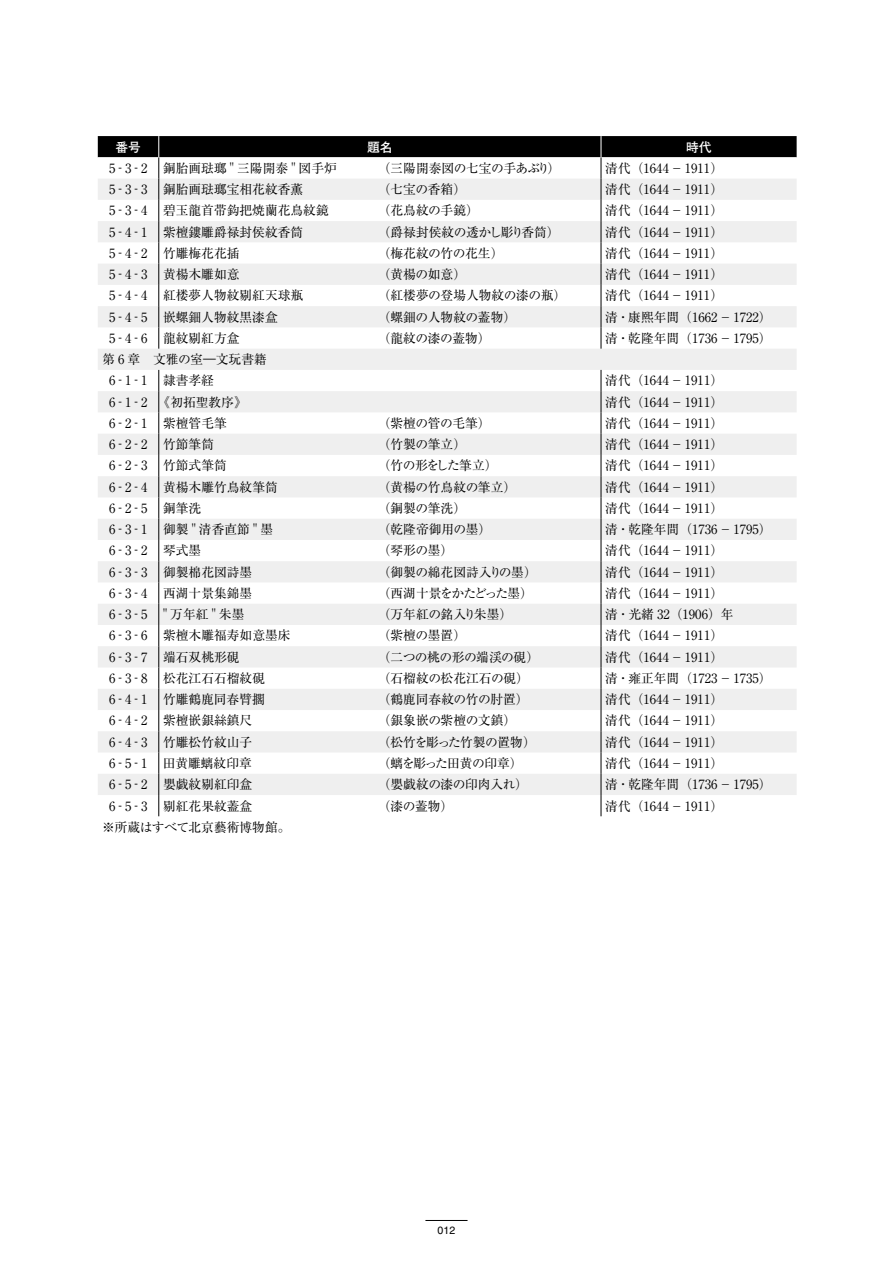
<style>
.page{position:relative;width:893px;height:1263px;background:#fff}
.page>*{position:absolute;margin:0;border:0;box-sizing:border-box;transform-origin:0 0}
.t1{font:12.75px/21.3px "Ryumin Pr 6";color:#000}
.t2{font:12.75px "Ryumin Pr 6";letter-spacing:-.02em;color:#000}
.t3{font:12.75px "Ryumin Pr 6";letter-spacing:-.035em;color:#000}
.t4{font:12.75px "Ryumin Pr 6";letter-spacing:-.03em;color:#000}
.t5{font:12.75px "Ryumin Pr 6";letter-spacing:-.085em;color:#000}
.t6{font:12.75px "Ryumin Pr 6";letter-spacing:-.04em;color:#000}
.t7{font:12.75px "Ryumin Pr 6";letter-spacing:-.065em;color:#000}
.t8{font:12.75px "Ryumin Pr 6";letter-spacing:-.045em;color:#000}
.t9{font:700 12.75px "Futo Go B101 Pro";color:#fff}
.t10{font:10.65px "Helvetica";color:#000}
</style>
<div class="page">
<hr style="left:425px;top:1220px;width:43px;height:1px;background:#000">
<svg style="left:98px;top:349px;width:699px;height:446px;fill:#efefef"></svg>
<svg style="left:159px;top:370px;width:1px;height:446px"></svg>
<svg style="left:601px;top:370px;width:1px;height:446px"></svg>
<svg style="left:98px;top:136px;width:699px;height:213px"></svg>
<p class="t9" style="left:116px;top:137px;width:27px">番号</p>
<p class="t9" style="left:367px;top:137px;width:27px">題名</p>
<p class="t9" style="left:686px;top:137px;width:27px">時代</p>
<p class="t1" style="left:109px;top:157px;width:229px">5‐3‐2 銅胎画琺瑯 " 三陽開泰 " 図手炉</p>
<p class="t3" style="left:378px;top:158px;width:184px">（三陽開泰図の七宝の手あぶり）</p>
<p class="t1" style="left:605px;top:157px;width:119px">清代（1644－1911）</p>
<p class="t1" style="left:109px;top:178px;width:196px">5‐3‐3 銅胎画琺瑯宝相花紋香薫</p>
<p class="t1" style="left:378px;top:178px;width:90px">（七宝の香箱）</p>
<p class="t1" style="left:605px;top:178px;width:119px">清代（1644－1911）</p>
<p class="t1" style="left:109px;top:199px;width:221px">5‐3‐4 碧玉龍首帯鈎把焼蘭花鳥紋鏡</p>
<p class="t1" style="left:378px;top:199px;width:103px">（花鳥紋の手鏡）</p>
<p class="t1" style="left:605px;top:199px;width:119px">清代（1644－1911）</p>
<p class="t1" style="left:109px;top:220px;width:196px">5‐4‐1 紫檀鏤雕爵禄封侯紋香筒</p>
<p class="t4" style="left:378px;top:222px;width:183px">（爵禄封侯紋の透かし彫り香筒）</p>
<p class="t1" style="left:605px;top:220px;width:119px">清代（1644－1911）</p>
<p class="t1" style="left:109px;top:242px;width:132px">5‐4‐2 竹雕梅花花插</p>
<p class="t3" style="left:378px;top:243px;width:127px">（梅花紋の竹の花生）</p>
<p class="t1" style="left:605px;top:242px;width:119px">清代（1644－1911）</p>
<p class="t1" style="left:109px;top:263px;width:132px">5‐4‐3 黄楊木雕如意</p>
<p class="t1" style="left:378px;top:263px;width:90px">（黄楊の如意）</p>
<p class="t1" style="left:605px;top:263px;width:119px">清代（1644－1911）</p>
<p class="t1" style="left:109px;top:284px;width:196px">5‐4‐4 紅楼夢人物紋剔紅天球瓶</p>
<p class="t2" style="left:378px;top:286px;width:190px">（紅楼夢の登場人物紋の漆の瓶）</p>
<p class="t1" style="left:605px;top:284px;width:119px">清代（1644－1911）</p>
<p class="t1" style="left:109px;top:305px;width:170px">5‐4‐5 嵌螺鈿人物紋黒漆盒</p>
<p class="t2" style="left:378px;top:307px;width:140px">（螺鈿の人物紋の蓋物）</p>
<p class="t1" style="left:605px;top:305px;width:168px">清・康熙年間（1662－1722）</p>
<p class="t1" style="left:109px;top:327px;width:132px">5‐4‐6 龍紋剔紅方盒</p>
<p class="t3" style="left:378px;top:328px;width:114px">（龍紋の漆の蓋物）</p>
<p class="t1" style="left:605px;top:327px;width:168px">清・乾隆年間（1736－1795）</p>
<p class="t1" style="left:109px;top:348px;width:159px;text-indent:-7px">第 6 章　文雅の室―文玩書籍<br>6‐1‐1 隷書孝経</p>
<p class="t1" style="left:605px;top:369px;width:119px">清代（1644－1911）</p>
<p class="t1" style="left:109px;top:390px;width:139px">6‐1‐2 《初拓聖教序》</p>
<p class="t1" style="left:605px;top:390px;width:119px">清代（1644－1911）</p>
<p class="t1" style="left:109px;top:412px;width:119px">6‐2‐1 紫檀管毛筆</p>
<p class="t3" style="left:378px;top:413px;width:114px">（紫檀の管の毛筆）</p>
<p class="t1" style="left:605px;top:412px;width:119px">清代（1644－1911）</p>
<p class="t1" style="left:109px;top:433px;width:106px">6‐2‐2 竹節筆筒</p>
<p class="t1" style="left:378px;top:433px;width:90px">（竹製の筆立）</p>
<p class="t1" style="left:605px;top:433px;width:119px">清代（1644－1911）</p>
<p class="t1" style="left:109px;top:454px;width:119px">6‐2‐3 竹節式筆筒</p>
<p class="t8" style="left:378px;top:456px;width:121px">（竹の形をした筆立）</p>
<p class="t1" style="left:605px;top:454px;width:119px">清代（1644－1911）</p>
<p class="t1" style="left:109px;top:476px;width:170px">6‐2‐4 黄楊木雕竹鳥紋筆筒</p>
<p class="t2" style="left:378px;top:477px;width:140px">（黄楊の竹鳥紋の筆立）</p>
<p class="t1" style="left:605px;top:476px;width:119px">清代（1644－1911）</p>
<p class="t1" style="left:109px;top:497px;width:94px">6‐2‐5 銅筆洗</p>
<p class="t1" style="left:378px;top:497px;width:90px">（銅製の筆洗）</p>
<p class="t1" style="left:605px;top:497px;width:119px">清代（1644－1911）</p>
<p class="t1" style="left:109px;top:518px;width:165px">6‐3‐1 御製 " 清香直節 " 墨</p>
<p class="t1" style="left:378px;top:518px;width:115px">（乾隆帝御用の墨）</p>
<p class="t1" style="left:605px;top:518px;width:168px">清・乾隆年間（1736－1795）</p>
<p class="t1" style="left:109px;top:539px;width:94px">6‐3‐2 琴式墨</p>
<p class="t1" style="left:378px;top:539px;width:77px">（琴形の墨）</p>
<p class="t1" style="left:605px;top:539px;width:119px">清代（1644－1911）</p>
<p class="t1" style="left:109px;top:561px;width:145px">6‐3‐3 御製棉花図詩墨</p>
<p class="t2" style="left:378px;top:562px;width:160px">（御製の綿花図詩入りの墨）</p>
<p class="t1" style="left:605px;top:561px;width:119px">清代（1644－1911）</p>
<p class="t1" style="left:109px;top:582px;width:145px">6‐3‐4 西湖十景集錦墨</p>
<p class="t5" style="left:378px;top:583px;width:157px">（西湖十景をかたどった墨）</p>
<p class="t1" style="left:605px;top:582px;width:119px">清代（1644－1911）</p>
<p class="t1" style="left:109px;top:603px;width:137px">6‐3‐5 " 万年紅 " 朱墨</p>
<p class="t2" style="left:378px;top:604px;width:136px">（万年紅の銘入り朱墨）</p>
<p class="t1" style="left:605px;top:603px;width:130px">清・光緒 32（1906）年</p>
<p class="t1" style="left:109px;top:624px;width:183px">6‐3‐6 紫檀木雕福寿如意墨床</p>
<p class="t1" style="left:378px;top:624px;width:90px">（紫檀の墨置）</p>
<p class="t1" style="left:605px;top:624px;width:119px">清代（1644－1911）</p>
<p class="t1" style="left:109px;top:646px;width:132px">6‐3‐7 端石双桃形硯</p>
<p class="t3" style="left:378px;top:647px;width:163px">（二つの桃の形の端渓の硯）</p>
<p class="t1" style="left:605px;top:646px;width:119px">清代（1644－1911）</p>
<p class="t1" style="left:109px;top:667px;width:157px">6‐3‐8 松花江石石榴紋硯</p>
<p class="t1" style="left:378px;top:667px;width:153px">（石榴紋の松花江石の硯）</p>
<p class="t1" style="left:605px;top:667px;width:168px">清・雍正年間（1723－1735）</p>
<p class="t1" style="left:109px;top:688px;width:157px">6‐4‐1 竹雕鶴鹿同春臂擱</p>
<p class="t1" style="left:378px;top:688px;width:152px">（鶴鹿同春紋の竹の肘置）</p>
<p class="t1" style="left:605px;top:688px;width:119px">清代（1644－1911）</p>
<p class="t1" style="left:109px;top:709px;width:145px">6‐4‐2 紫檀嵌銀絲鎮尺</p>
<p class="t2" style="left:378px;top:711px;width:140px">（銀象嵌の紫檀の文鎮）</p>
<p class="t1" style="left:605px;top:709px;width:119px">清代（1644－1911）</p>
<p class="t1" style="left:109px;top:731px;width:144px">6‐4‐3 竹雕松竹紋山子</p>
<p class="t6" style="left:378px;top:732px;width:159px">（松竹を彫った竹製の置物）</p>
<p class="t1" style="left:605px;top:731px;width:119px">清代（1644－1911）</p>
<p class="t1" style="left:109px;top:752px;width:144px">6‐5‐1 田黄雕螭紋印章</p>
<p class="t7" style="left:378px;top:753px;width:146px">（螭を彫った田黄の印章）</p>
<p class="t1" style="left:605px;top:752px;width:119px">清代（1644－1911）</p>
<p class="t1" style="left:109px;top:773px;width:145px">6‐5‐2 嬰戯紋剔紅印盒</p>
<p class="t3" style="left:378px;top:774px;width:152px">（嬰戯紋の漆の印肉入れ）</p>
<p class="t1" style="left:605px;top:773px;width:168px">清・乾隆年間（1736－1795）</p>
<p class="t1" style="left:109px;top:794px;width:145px">6‐5‐3 剔紅花果紋蓋盒</p>
<p class="t1" style="left:378px;top:794px;width:77px">（漆の蓋物）</p>
<p class="t1" style="left:605px;top:794px;width:119px">清代（1644－1911）</p>
<p class="t1" style="left:102px;top:816px;width:190px">※所蔵はすべて北京藝術博物館。</p>
<p class="t10" style="left:438px;top:1224px;width:19px">012</p>
</div>
